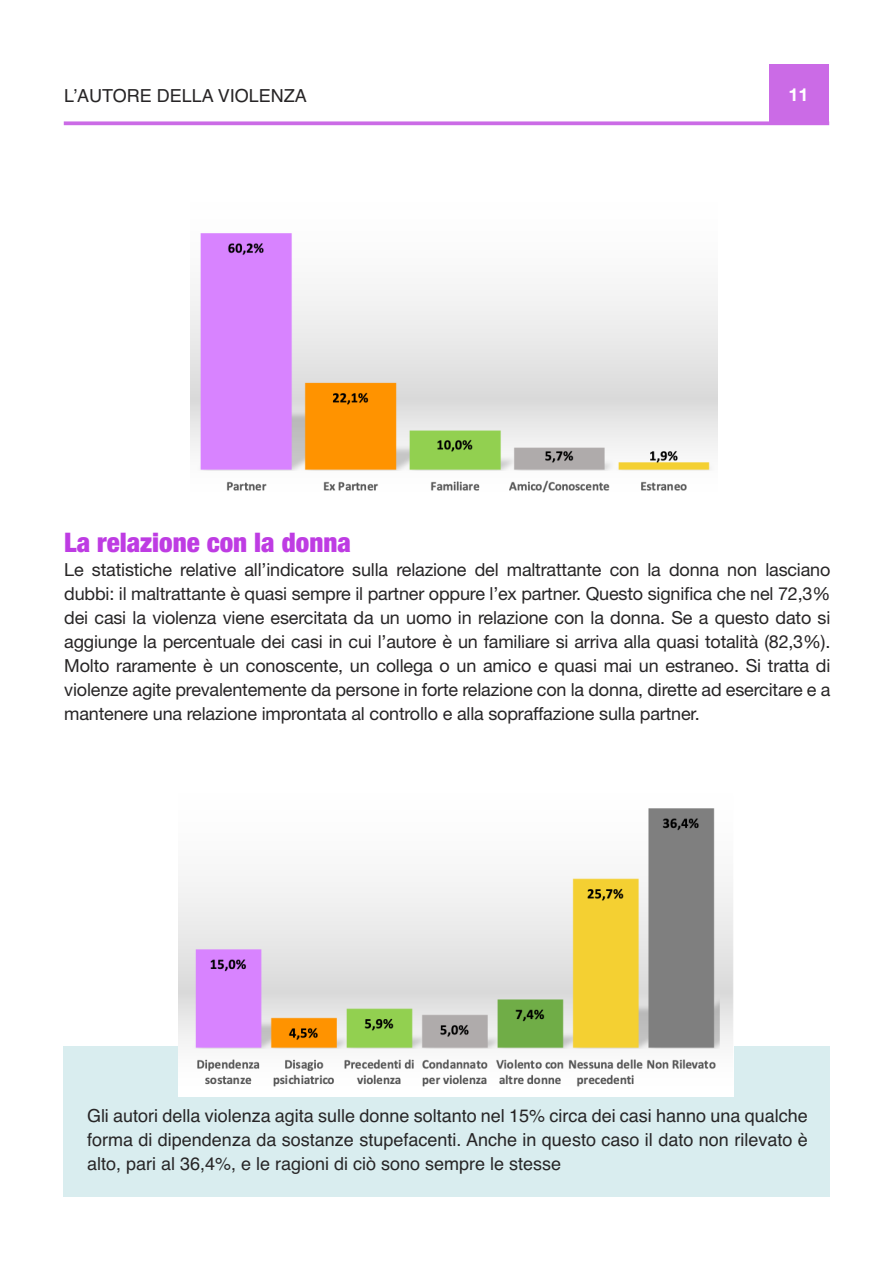
<style>
.page{position:relative;width:893px;height:1263px;background:#fff}
.page>*{position:absolute;margin:0;border:0;box-sizing:border-box;transform-origin:0 0}
.t1{font:900 condensed 27px "Helvetica Neue";color:#be3ce3}
.t2{font:18px/24px "Helvetica Neue";letter-spacing:-.01em;color:#272526;text-align:justify}
.t3{font:18px/24px "Helvetica";color:#272526;text-align:justify}
.t4{font:700 18px "Helvetica Neue";color:#fff}
</style>
<div class="page">
<div style="left:63px;top:1046px;width:767px;height:150px;background:#d9edef"></div>
<div style="left:770px;top:64px;width:59px;height:59px;background:#cb6be6"></div>
<svg style="left:64px;top:121px;width:765px;height:4px;background:#d079e8"></svg>
<img style="left:191px;top:233px;width:526px;height:260px">
<img style="left:179px;top:808px;width:554px;height:289px">
<p class="t3" style="left:64px;top:86px;width:244px">L’AUTORE DELLA VIOLENZA</p>
<p class="t4" style="left:789px;top:88px;width:22px">11</p>
<h1 class="t1" style="left:64px;top:533px;width:288px">La relazione con la donna</h1>
<p class="t2" style="left:64px;top:559px;width:768px">Le statistiche relative all’indicatore sulla relazione del maltrattante con la donna non lasciano dubbi: il maltrattante è quasi sempre il partner oppure l’ex partner. Questo significa che nel 72,3% dei casi la violenza viene esercitata da un uomo in relazione con la donna. Se a questo dato si aggiunge la percentuale dei casi in cui l’autore è un familiare si arriva alla quasi totalità (82,3%).<br>Molto raramente è un conoscente, un collega o un amico e quasi mai un estraneo. Si tratta di violenze agite prevalentemente da persone in forte relazione con la donna, dirette ad esercitare e a mantenere una relazione improntata al controllo e alla sopraffazione sulla partner.</p>
<p class="t3" style="left:87px;top:1105px;width:722px">Gli autori della violenza agita sulle donne soltanto nel 15% circa dei casi hanno una qualche forma di dipendenza da sostanze stupefacenti. Anche in questo caso il dato non rilevato è alto, pari al 36,4%, e le ragioni di ciò sono sempre le stesse</p>
</div>
